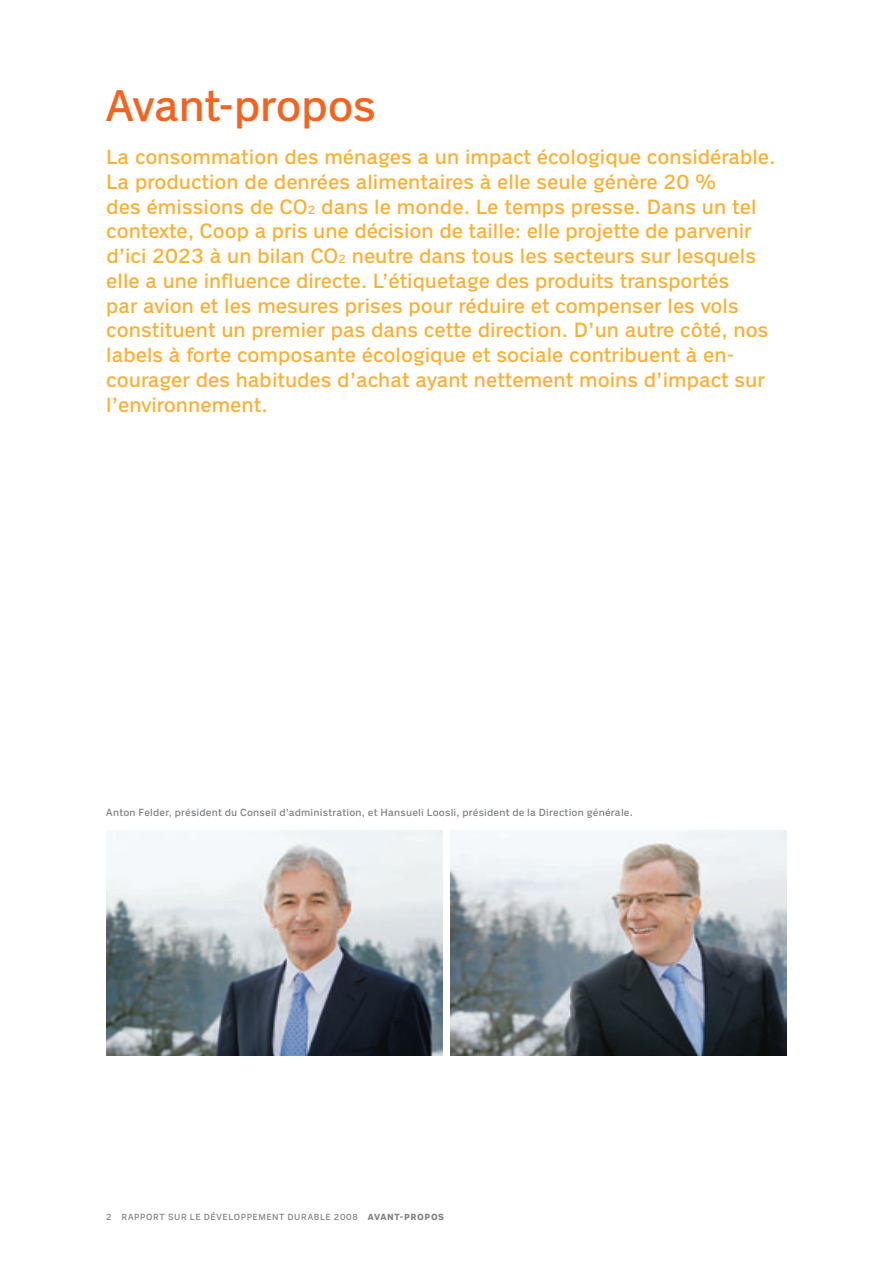
<style>
.page{position:relative;width:893px;height:1263px;background:#fff}
.page>*{position:absolute;margin:0;border:0;box-sizing:border-box;transform-origin:0 0}
.t1{font:45px "Coop";color:#f36421}
.t2{font:21px/24.8px "Coop";color:#fbb034}
.t3{font:10.5px "Coop";letter-spacing:.015em;color:#808285}
.t4{font:9px "Coop";letter-spacing:.065em;color:#808285}
.s1{font-size:12.3px}
.s2{font-weight:700}
</style>
<div class="page">
<img style="left:451px;top:831px;width:336px;height:224px">
<img style="left:106px;top:831px;width:336px;height:224px">
<h1 class="t1" style="left:106px;top:82px;width:271px">Avant-propos</h1>
<p class="t2" style="left:106px;top:145px;width:671px">La consommation des ménages a un impact écologique considérable.<br>La production de denrées alimentaires à elle seule génère 20 %<br>des émissions de CO <span class="s1">2</span> dans le monde. Le temps presse. Dans un tel contexte, Coop a pris une décision de taille: elle projette de parvenir d’ici 2023 à un bilan CO<span class="s1">2</span> neutre dans tous les secteurs sur lesquels elle a une influence directe. L’étiquetage des produits transportés<br>par avion et les mesures prises pour réduire et compenser les vols constituent un premier pas dans cette direction. D’un autre côté, nos labels à forte composante écologique et sociale contribuent à en&shy;courager des habitudes d’achat ayant nettement moins d’impact sur l’environnement.</p>
<p class="t3" style="left:106px;top:807px;width:528px">Anton Felder, président du Conseil d’administration, et Hansueli Loosli, président de la Direction générale.</p>
<p class="t4" style="left:106px;top:1212px;width:339px">2 Rapport sur le développement durable 2008 <span class="s2">AVANT-PROPOS</span></p>
</div>
